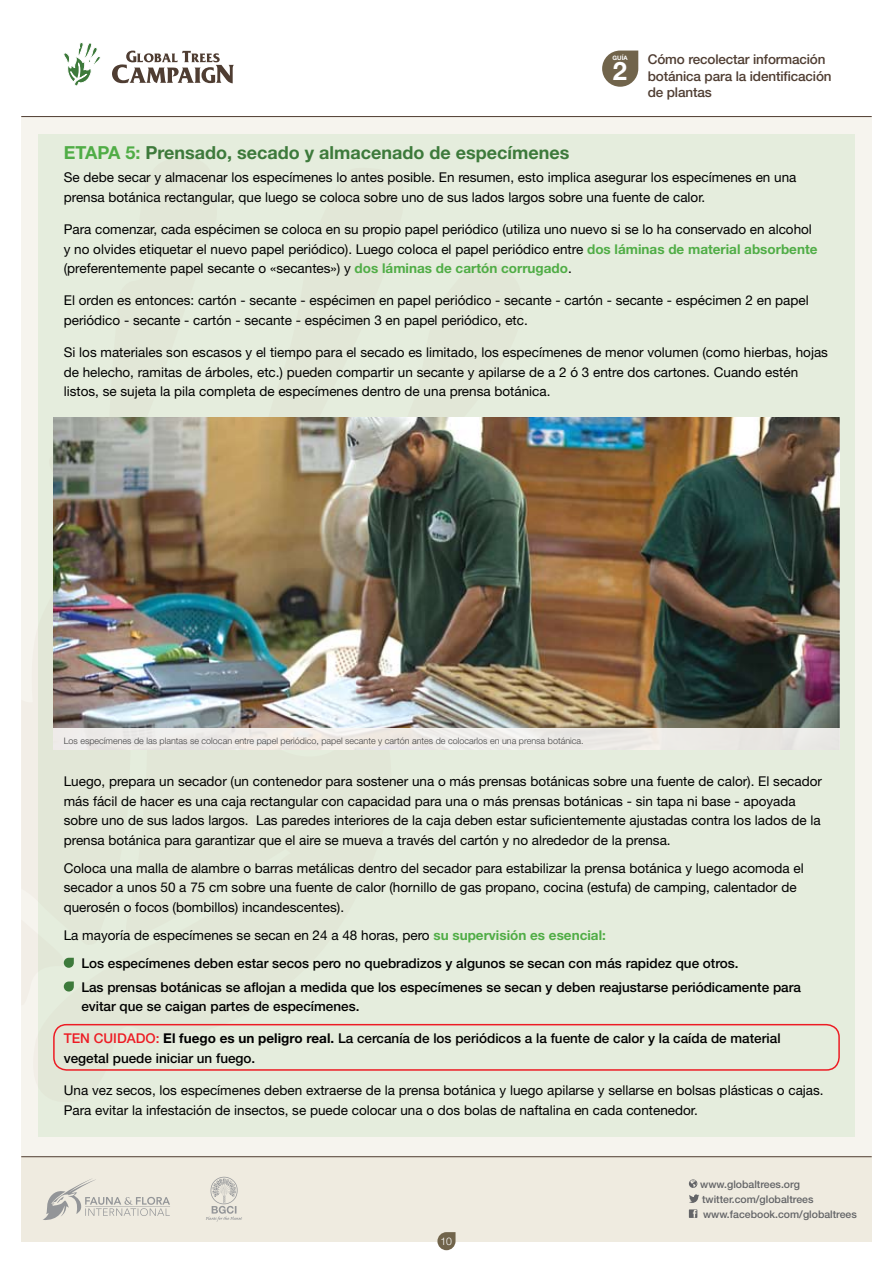
<style>
.page{position:relative;width:893px;height:1263px;background:#fff}
.page>*{position:absolute;margin:0;border:0;box-sizing:border-box;transform-origin:0 0}
.t1{font:700 25.5px "Helvetica Neue";color:#fff}
.t2{font:700 18px "Helvetica Neue";color:#3d7a3b}
.t3{font:13.5px/19.5px "Helvetica Neue";color:#000}
.t4{font:500 13.5px/19.5px "Helvetica Neue";color:#000}
.t5{font:500 13.5px/16.5px "Helvetica Neue";letter-spacing:-.01em;color:#4f3d32}
.t6{font:500 10.5px/15px "Helvetica Neue";color:#636467}
.t7{font:300 10.5px "Helvetica Neue";color:#fff}
.t8{font:300 9px "Helvetica Neue";color:#414142}
.t9{font:700 6.15px "Helvetica Neue";color:#fff}
.s1{color:#50ad46}
.s2{font-weight:700;color:#50ad46}
.s3{font-weight:400}
.s4{color:#ed1c24}
.s5{font-weight:700}
</style>
<div class="page">
<div style="left:21px;top:116px;width:851px;height:1043px;background:#f6f4ee"></div>
<div style="left:21px;top:1157px;width:851px;height:85px;background:#efebe0"></div>
<svg style="left:43px;top:1178px;width:127px;height:42px"></svg>
<hr style="left:21px;top:116px;width:851px;height:1px;background:#4f3d32">
<hr style="left:21px;top:1156px;width:851px;height:1px;background:#4f3d32">
<svg style="left:64px;top:43px;width:36px;height:43px"></svg>
<svg style="left:112px;top:51px;width:122px;height:32px"></svg>
<svg style="left:437px;top:1232px;width:19px;height:18px"></svg>
<svg style="left:602px;top:51px;width:36px;height:36px"></svg>
<svg style="left:206px;top:1177px;width:36px;height:44px"></svg>
<svg style="left:689px;top:1179px;width:8px;height:9px"></svg>
<svg style="left:689px;top:1194px;width:10px;height:9px"></svg>
<svg style="left:689px;top:1209px;width:8px;height:9px"></svg>
<div style="left:38px;top:135px;width:817px;height:1002px;background:#e5eddd"></div>
<div style="left:53px;top:1024px;width:787px;height:47px;border:2px solid #ed1c24;border-radius:13px"></div>
<img style="left:53px;top:418px;width:787px;height:310px">
<div style="left:53px;top:728px;width:787px;height:21px;background:#edeae6"></div>
<svg style="left:64px;top:958px;width:10px;height:10px"></svg>
<svg style="left:64px;top:981px;width:10px;height:10px"></svg>
<p class="t9" style="left:613px;top:54px;width:17px">GUÍA</p>
<h1 class="t1" style="left:613px;top:55px;width:16px">2</h1>
<p class="t5" style="left:648px;top:51px;width:185px">Cómo recolectar información botánica para la identificación de plantas</p>
<h2 class="t2" style="left:64px;top:141px;width:507px"><span class="s1">Etapa 5:</span> Prensado, secado y almacenado de especímenes</h2>
<p class="t3" style="left:64px;top:168px;width:734px">Se debe secar y almacenar los especímenes lo antes posible. En resumen, esto implica asegurar los especímenes en una prensa botánica rectangular, que luego se coloca sobre uno de sus lados largos sobre una fuente de calor.</p>
<p class="t3" style="left:64px;top:219px;width:755px">Para comenzar, cada espécimen se coloca en su propio papel periódico (utiliza uno nuevo si se lo ha conservado en alcohol y no olvides etiquetar el nuevo papel periódico). Luego coloca el papel periódico entre <span class="s2">dos láminas de material absorbente </span>(preferentemente papel secante o «secantes») y <span class="s2">dos láminas de cartón corrugado</span>.</p>
<p class="t3" style="left:64px;top:291px;width:746px">El orden es entonces: cartón - secante - espécimen en papel periódico - secante - cartón - secante - espécimen 2 en papel periódico - secante - cartón - secante - espécimen 3 en papel periódico, etc.</p>
<p class="t3" style="left:64px;top:342px;width:766px">Si los materiales son escasos y el tiempo para el secado es limitado, los especímenes de menor volumen (como hierbas, hojas de helecho, ramitas de árboles, etc.) pueden compartir un secante y apilarse de a 2 ó 3 entre dos cartones. Cuando estén listos, se sujeta la pila completa de especímenes dentro de una prensa botánica.</p>
<p class="t8" style="left:64px;top:735px;width:521px">Los especímenes de las plantas se colocan entre papel periódico, papel secante y cartón antes de colocarlos en una prensa botánica.</p>
<p class="t3" style="left:64px;top:771px;width:760px">Luego, prepara un secador (un contenedor para sostener una o más prensas botánicas sobre una fuente de calor). El secador más fácil de hacer es una caja rectangular con capacidad para una o más prensas botánicas - sin tapa ni base - apoyada sobre uno de sus lados largos. Las paredes interiores de la caja deben estar suficientemente ajustadas contra los lados de la prensa botánica para garantizar que el aire se mueva a través del cartón y no alrededor de la prensa.</p>
<p class="t3" style="left:64px;top:858px;width:741px">Coloca una malla de alambre o barras metálicas dentro del secador para estabilizar la prensa botánica y luego acomoda el secador a unos 50 a 75 cm sobre una fuente de calor (hornillo de gas propano, cocina (estufa) de camping, calentador de querosén o focos (bombillos) incandescentes).</p>
<p class="t4" style="left:81px;top:921px;width:659px;line-height:28px;text-indent:-18px"><span class="s3">La mayoría de especímenes se secan en 24 a 48 horas, pero</span> <span class="s2">su supervisión es esencial:<br></span>Los especímenes deben estar secos pero no quebradizos y algunos se secan con más rapidez que otros.</p>
<p class="t4" style="left:81px;top:977px;width:721px">Las prensas botánicas se aflojan a medida que los especímenes se secan y deben reajustarse periódicamente para evitar que se caigan partes de especímenes.</p>
<p class="t4" style="left:64px;top:1028px;width:718px"><span class="s4">Ten c uidado :</span> <span class="s5">El fuego es un peligro real.</span> La cercanía de los periódicos a la fuente de calor y la caída de material vegetal puede iniciar un fuego.</p>
<p class="t3" style="left:64px;top:1080px;width:761px">Una vez secos, los especímenes deben extraerse de la prensa botánica y luego apilarse y sellarse en bolsas plásticas o cajas.<br>Para evitar la infestación de insectos, se puede colocar una o dos bolas de naftalina en cada contenedor.</p>
<p class="t7" style="left:440px;top:1235px;width:13px">10</p>
<p class="t6" style="left:700px;top:1176px;width:158px">www.globaltrees.org twitter.com/globaltrees www.facebook.com/globaltrees</p>
</div>
